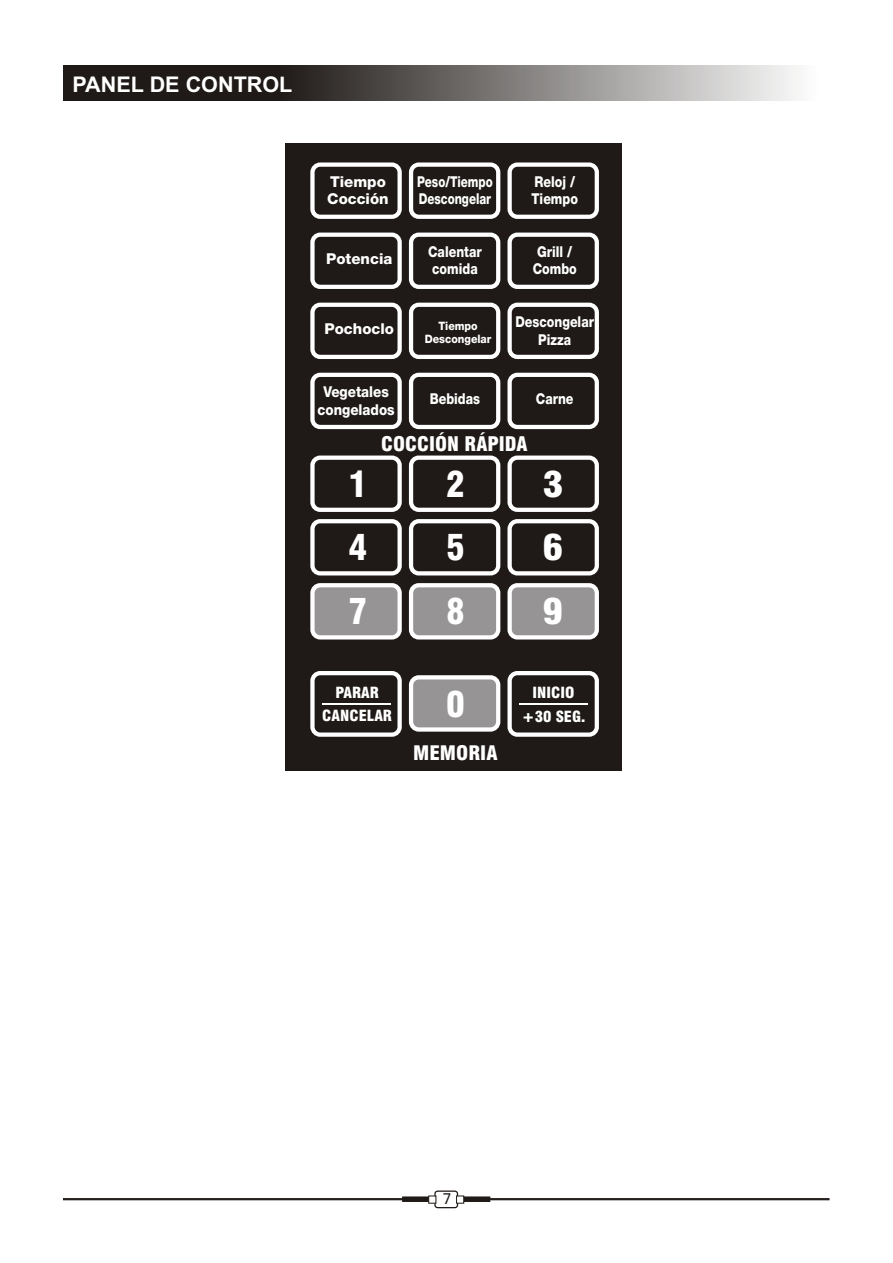
<style>
.page{position:relative;width:893px;height:1263px;background:#fff}
.page>*{position:absolute;margin:0;border:0;box-sizing:border-box;transform-origin:0 0}
.t1{font:900 condensed 35.1px/64.1px "Swiss 721 BT";color:#fff}
.t2{font:900 condensed 35.1px/64.1px "Swiss 721 BT";color:#fff;scale:1.12 1}
.t3{font:700 21.6px "Arial";color:#fff}
.t4{font:900 condensed 19.65px "Swiss 721 BT";color:#fff}
.t5{font:900 condensed 19.5px "Swiss 721 BT";color:#fff;scale:1.04 1}
.t6{font:800 15px/17.7px "Helvetica Neue";color:#fff;scale:.83 1}
.t7{font:800 15px/17.7px "Helvetica Neue";color:#fff}
.t8{font:900 condensed 15px/22.5px "Swiss 721 BT";color:#fff;text-align:center;scale:1.04 1}
.t9{font:800 15px/17.7px "Helvetica Neue";color:#fff;scale:.77 1}
.t10{font:800 15px/17.7px "Helvetica Neue";color:#fff;text-align:center;scale:.9 1}
.t11{font:15px "Microsoft Sans Serif";color:#1f1a17}
.t12{font:800 11.55px/13.6px "Helvetica Neue";color:#fff;text-align:center;scale:.92 1}
</style>
<div class="page">
<div style="left:285px;top:143px;width:336px;height:628px;background:#1f1a17"></div>
<svg style="left:63px;top:65px;width:734px;height:36px;background:#6a6765"></svg>
<div style="left:434px;top:1190px;width:24px;height:18px;background:#fff;border:1px solid #1f1a17;border-radius:3px"></div>
<div style="left:310px;top:162px;width:92px;height:57px;border:4px solid #fff;border-radius:8px"></div>
<div style="left:409px;top:162px;width:91px;height:57px;border:4px solid #fff;border-radius:8px"></div>
<div style="left:507px;top:162px;width:92px;height:57px;border:4px solid #fff;border-radius:8px"></div>
<div style="left:310px;top:233px;width:92px;height:56px;border:4px solid #fff;border-radius:8px"></div>
<div style="left:310px;top:303px;width:92px;height:56px;border:4px solid #fff;border-radius:8px"></div>
<div style="left:310px;top:373px;width:92px;height:56px;border:4px solid #fff;border-radius:8px"></div>
<div style="left:310px;top:455px;width:92px;height:57px;border:4px solid #fff;border-radius:8px"></div>
<div style="left:409px;top:233px;width:91px;height:56px;border:4px solid #fff;border-radius:8px"></div>
<div style="left:409px;top:303px;width:91px;height:56px;border:4px solid #fff;border-radius:8px"></div>
<div style="left:409px;top:373px;width:91px;height:56px;border:4px solid #fff;border-radius:8px"></div>
<div style="left:409px;top:455px;width:91px;height:57px;border:4px solid #fff;border-radius:8px"></div>
<div style="left:507px;top:233px;width:92px;height:56px;border:4px solid #fff;border-radius:8px"></div>
<div style="left:507px;top:303px;width:92px;height:56px;border:4px solid #fff;border-radius:8px"></div>
<div style="left:507px;top:373px;width:92px;height:56px;border:4px solid #fff;border-radius:8px"></div>
<div style="left:507px;top:455px;width:92px;height:57px;border:4px solid #fff;border-radius:8px"></div>
<div style="left:310px;top:519px;width:92px;height:56px;border:4px solid #fff;border-radius:8px"></div>
<div style="left:310px;top:583px;width:92px;height:56px;background:#969494;border:4px solid #fff;border-radius:8px"></div>
<div style="left:409px;top:519px;width:91px;height:56px;border:4px solid #fff;border-radius:8px"></div>
<div style="left:409px;top:583px;width:91px;height:56px;background:#969494;border:4px solid #fff;border-radius:8px"></div>
<div style="left:507px;top:519px;width:92px;height:56px;border:4px solid #fff;border-radius:8px"></div>
<div style="left:507px;top:583px;width:92px;height:56px;background:#969494;border:4px solid #fff;border-radius:8px"></div>
<div style="left:409px;top:675px;width:91px;height:57px;background:#969494;border:4px solid #fff;border-radius:8px"></div>
<div style="left:310px;top:671px;width:92px;height:66px;background:#1f1a17;border:4px solid #fff;border-radius:8px"></div>
<div style="left:507px;top:671px;width:92px;height:66px;background:#1f1a17;border:4px solid #fff;border-radius:8px"></div>
<hr style="left:322px;top:703px;width:69px;height:1px;background:#fff">
<hr style="left:519px;top:703px;width:69px;height:1px;background:#fff">
<svg style="left:63px;top:1195px;width:766px;height:9px"></svg>
<h2 class="t3" style="left:72px;top:76px;width:221px">PANEL DE CONTROL</h2>
<p class="t7" style="left:327px;top:174px;width:63px">Tiempo<br>Cocción</p>
<p class="t9" style="left:417px;top:174px;width:100px">Peso/Tiempo<br>Descongelar</p>
<p class="t6" style="left:532px;top:174px;width:57px">Reloj /<br>Tiempo</p>
<p class="t7" style="left:326px;top:251px;width:68px">Potencia</p>
<p class="t7" style="left:325px;top:322px;width:71px">Pochoclo</p>
<p class="t10" style="left:318px;top:384px;width:87px">Vegetales congelados</p>
<p class="t6" style="left:428px;top:244px;width:66px">Calentar comida</p>
<p class="t6" style="left:533px;top:244px;width:55px;text-align:center">Grill /<br>Combo</p>
<p class="t12" style="left:425px;top:320px;width:74px">Tiempo<br>Descongelar</p>
<p class="t6" style="left:515px;top:314px;width:96px;text-align:center">Descongelar<br>Pizza</p>
<p class="t6" style="left:430px;top:392px;width:62px">Bebidas</p>
<p class="t6" style="left:536px;top:392px;width:47px">Carne</p>
<h1 class="t1" style="left:348px;top:456px;width:20px">1</h1>
<h3 class="t4" style="left:381px;top:436px;width:148px">COCCIÓN RÁPIDA</h3>
<h1 class="t1" style="left:446px;top:456px;width:20px">2</h1>
<h1 class="t2" style="left:543px;top:456px;width:20px">3</h1>
<h1 class="t1" style="left:348px;top:519px;width:20px">4<br>7</h1>
<h1 class="t1" style="left:446px;top:519px;width:20px">5<br>8</h1>
<h1 class="t2" style="left:543px;top:519px;width:20px">6<br>9</h1>
<p class="t8" style="left:322px;top:683px;width:69px">PARAR<br>CANCELAR</p>
<p class="t8" style="left:522px;top:682px;width:63px;line-height:23.5px">INICIO +30 SEG.</p>
<h3 class="t5" style="left:413px;top:745px;width:83px">MEMORIA</h3>
<h1 class="t1" style="left:446px;top:675px;width:20px">0</h1>
<p class="t11" style="left:443px;top:1193px;width:10px">7</p>
</div>
